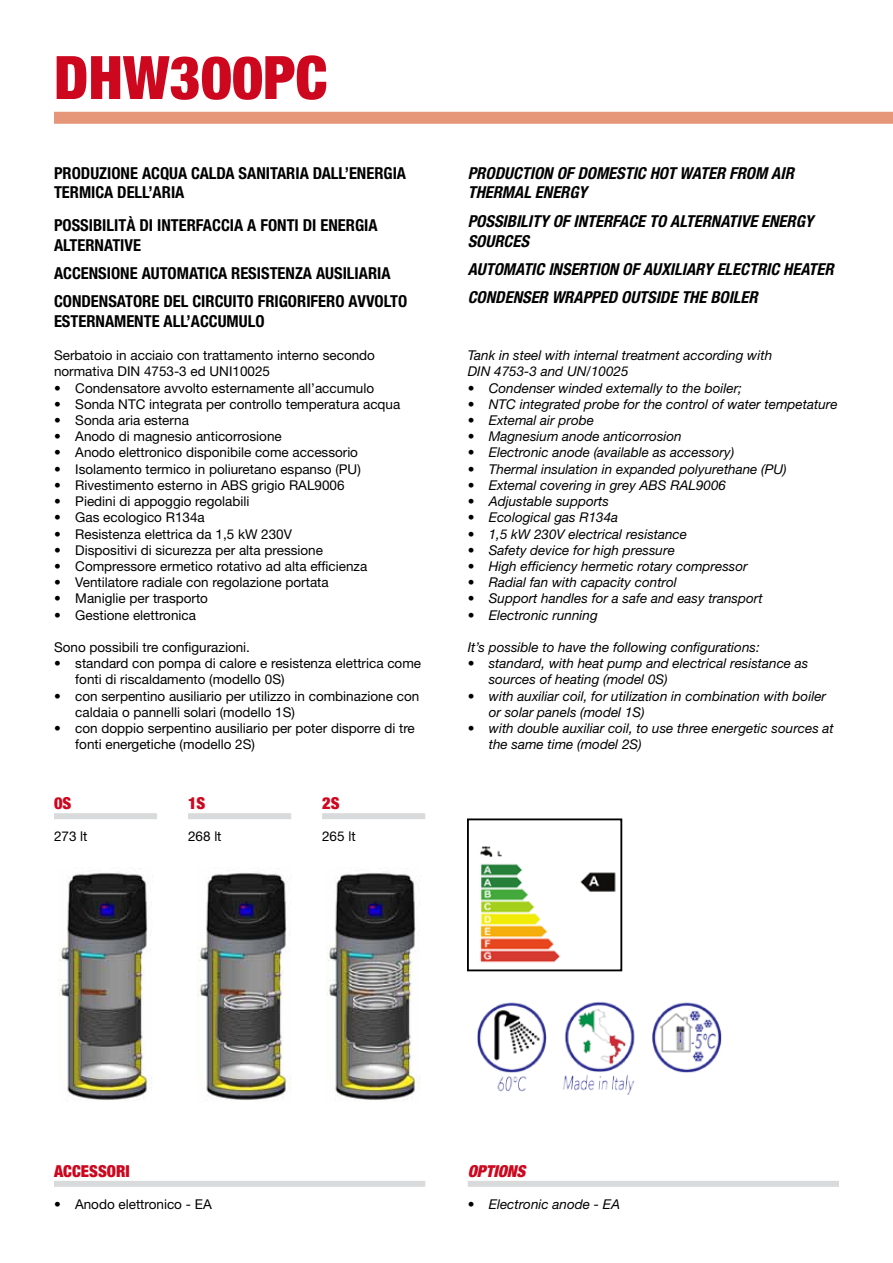
<style>
.page{position:relative;width:893px;height:1263px;background:#fff}
.page>*{position:absolute;margin:0;border:0;box-sizing:border-box;transform-origin:0 0}
.t1{font:900 condensed 60px "Helvetica Neue";color:#cd071e}
.t2{font:700 condensed 16.5px/19.8px "Helvetica Neue";color:#000}
.t3{font:italic 700 condensed 16.5px/19.8px "Helvetica Neue";color:#000}
.t4{font:900 condensed 16.5px "Helvetica Neue";color:#cd071e}
.t5{font:italic 900 condensed 16.5px "Helvetica Neue";color:#cd071e}
.t6{font:13.5px/16.2px "Helvetica Neue";color:#000}
.t7{font:italic 13.5px/16.2px "Helvetica Neue";color:#000}
</style>
<div class="page">
<div style="left:54px;top:112px;width:839px;height:12px;background:#e69679"></div>
<img style="left:197px;top:871px;width:94px;height:229px">
<img style="left:327px;top:871px;width:94px;height:229px">
<div style="left:54px;top:813px;width:103px;height:6px;background:#d9dadb"></div>
<div style="left:188px;top:813px;width:103px;height:6px;background:#d9dadb"></div>
<div style="left:322px;top:813px;width:103px;height:6px;background:#d9dadb"></div>
<div style="left:54px;top:1181px;width:371px;height:6px;background:#d9dadb"></div>
<div style="left:468px;top:1181px;width:371px;height:6px;background:#d9dadb"></div>
<img style="left:480px;top:846px;width:136px;height:117px">
<div style="left:467px;top:818px;width:155px;height:153px;border:2px solid #000"></div>
<img style="left:477px;top:1002px;width:245px;height:93px">
<img style="left:59px;top:871px;width:94px;height:229px">
<h1 class="t1" style="left:54px;top:41px;width:275px">DHW300PC</h1>
<p class="t2" style="left:54px;top:163px;width:354px">PRODUZIONE ACQUA CALDA SANITARIA DALL’ENERGIA<br>TERMICA DELL’ARIA</p>
<p class="t2" style="left:54px;top:215px;width:325px">POSSIBILITÀ DI INTERFACCIA A FONTI DI ENERGIA<br>ALTERNATIVE</p>
<p class="t2" style="left:54px;top:259px;width:355px;line-height:28.3px">ACCENSIONE AUTOMATICA RESISTENZA AUSILIARIA<br>CONDENSATORE DEL CIRCUITO FRIGORIFERO AVVOLTO</p>
<p class="t2" style="left:54px;top:311px;width:147px">ESTERNAMENTE ALL’ACCUMULO</p>
<p class="t6" style="left:54px;top:347px;width:323px">Serbatoio in acciaio con trattamento interno secondo normativa DIN 4753-3 ed UNI10025</p>
<p class="t6" style="left:54px;top:380px;width:322px">• Condensatore avvolto esternamente all’accumulo</p>
<p class="t6" style="left:54px;top:396px;width:348px">• Sonda NTC integrata per controllo temperatura acqua</p>
<p class="t6" style="left:54px;top:412px;width:137px">• Sonda aria esterna</p>
<p class="t6" style="left:54px;top:428px;width:229px">• Anodo di magnesio anticorrosione</p>
<p class="t6" style="left:54px;top:444px;width:306px">• Anodo elettronico disponibile come accessorio</p>
<p class="t6" style="left:54px;top:461px;width:308px">• Isolamento termico in poliuretano espanso (PU)</p>
<p class="t6" style="left:54px;top:477px;width:292px">• Rivestimento esterno in ABS grigio RAL9006</p>
<p class="t6" style="left:54px;top:493px;width:197px">• Piedini di appoggio regolabili</p>
<p class="t6" style="left:54px;top:509px;width:152px">• Gas ecologico R134a</p>
<p class="t6" style="left:54px;top:525px;width:240px">• Resistenza elettrica da 1,5 kW 230V</p>
<p class="t6" style="left:54px;top:542px;width:271px">• Dispositivi di sicurezza per alta pressione</p>
<p class="t6" style="left:54px;top:558px;width:315px">• Compressore ermetico rotativo ad alta efficienza</p>
<p class="t6" style="left:54px;top:574px;width:276px">• Ventilatore radiale con regolazione portata</p>
<p class="t6" style="left:54px;top:590px;width:156px">• Maniglie per trasporto</p>
<p class="t6" style="left:54px;top:606px;width:144px">• Gestione elettronica</p>
<p class="t6" style="left:54px;top:639px;width:197px">Sono possibili tre configurazioni.</p>
<p class="t6" style="left:75px;top:655px;width:347px;text-indent:-21px">• standard con pompa di calore e resistenza elettrica come fonti di riscaldamento (modello 0S)</p>
<p class="t6" style="left:75px;top:687px;width:345px;text-indent:-21px">• con serpentino ausiliario per utilizzo in combinazione con caldaia o pannelli solari (modello 1S)</p>
<p class="t6" style="left:75px;top:720px;width:341px;text-indent:-21px">• con doppio serpentino ausiliario per poter disporre di tre fonti energetiche (modello 2S)</p>
<p class="t4" style="left:54px;top:793px;width:19px">0S</p>
<p class="t6" style="left:54px;top:828px;width:35px">273 lt</p>
<p class="t4" style="left:188px;top:793px;width:19px">1S</p>
<p class="t6" style="left:188px;top:828px;width:35px">268 lt</p>
<p class="t4" style="left:322px;top:793px;width:19px">2S</p>
<p class="t6" style="left:322px;top:828px;width:35px">265 lt</p>
<p class="t3" style="left:468px;top:163px;width:328px">PRODUCTION OF DOMESTIC HOT WATER FROM AIR<br>THERMAL ENERGY</p>
<p class="t3" style="left:468px;top:211px;width:347px">POSSIBILITY OF INTERFACE TO ALTERNATIVE ENERGY<br>SOURCES</p>
<p class="t3" style="left:468px;top:255px;width:367px;line-height:28.3px">AUTOMATIC INSERTION OF AUXILIARY ELECTRIC HEATER<br>CONDENSER WRAPPED OUTSIDE THE BOILER</p>
<p class="t7" style="left:468px;top:347px;width:306px">Tank in steel with internal treatment according with<br>DIN 4753-3 and UN/10025</p>
<p class="t7" style="left:468px;top:380px;width:276px">• Condenser winded extemally to the boiler;</p>
<p class="t7" style="left:468px;top:396px;width:371px">• NTC integrated probe for the control of water tempetature</p>
<p class="t7" style="left:468px;top:412px;width:128px">• Extemal air probe</p>
<p class="t7" style="left:468px;top:428px;width:216px">• Magnesium anode anticorrosion</p>
<p class="t7" style="left:468px;top:444px;width:268px">• Electronic anode (available as accessory)</p>
<p class="t7" style="left:468px;top:461px;width:320px">• Thermal insulation in expanded polyurethane (PU)</p>
<p class="t7" style="left:468px;top:477px;width:260px">• Extemal covering in grey ABS RAL9006</p>
<p class="t7" style="left:468px;top:493px;width:143px">• Adjustable supports</p>
<p class="t7" style="left:468px;top:509px;width:152px">• Ecological gas R134a</p>
<p class="t7" style="left:468px;top:525px;width:221px">• 1,5 kW 230V electrical resistance</p>
<p class="t7" style="left:468px;top:542px;width:209px">• Safety device for high pressure</p>
<p class="t7" style="left:468px;top:558px;width:281px">• High efficiency hermetic rotary compressor</p>
<p class="t7" style="left:468px;top:574px;width:211px">• Radial fan with capacity control</p>
<p class="t7" style="left:468px;top:590px;width:296px">• Support handles for a safe and easy transport</p>
<p class="t7" style="left:468px;top:606px;width:132px">• Electronic running</p>
<p class="t7" style="left:468px;top:639px;width:294px">It’s possible to have the following configurations:</p>
<p class="t7" style="left:489px;top:655px;width:321px;text-indent:-21px">• standard, with heat pump and electrical resistance as sources of heating (model 0S)</p>
<p class="t7" style="left:489px;top:687px;width:339px;text-indent:-21px">• with auxiliar coil, for utilization in combination with boiler or solar panels (model 1S)</p>
<p class="t7" style="left:489px;top:720px;width:347px;text-indent:-21px">• with double auxiliar coil, to use three energetic sources at the same time (model 2S)</p>
<p class="t4" style="left:54px;top:1160px;width:77px">ACCESSORI</p>
<p class="t6" style="left:54px;top:1196px;width:159px">• Anodo elettronico - EA</p>
<p class="t5" style="left:468px;top:1160px;width:59px">OPTIONS</p>
<p class="t7" style="left:468px;top:1196px;width:154px">• Electronic anode - EA</p>
</div>
